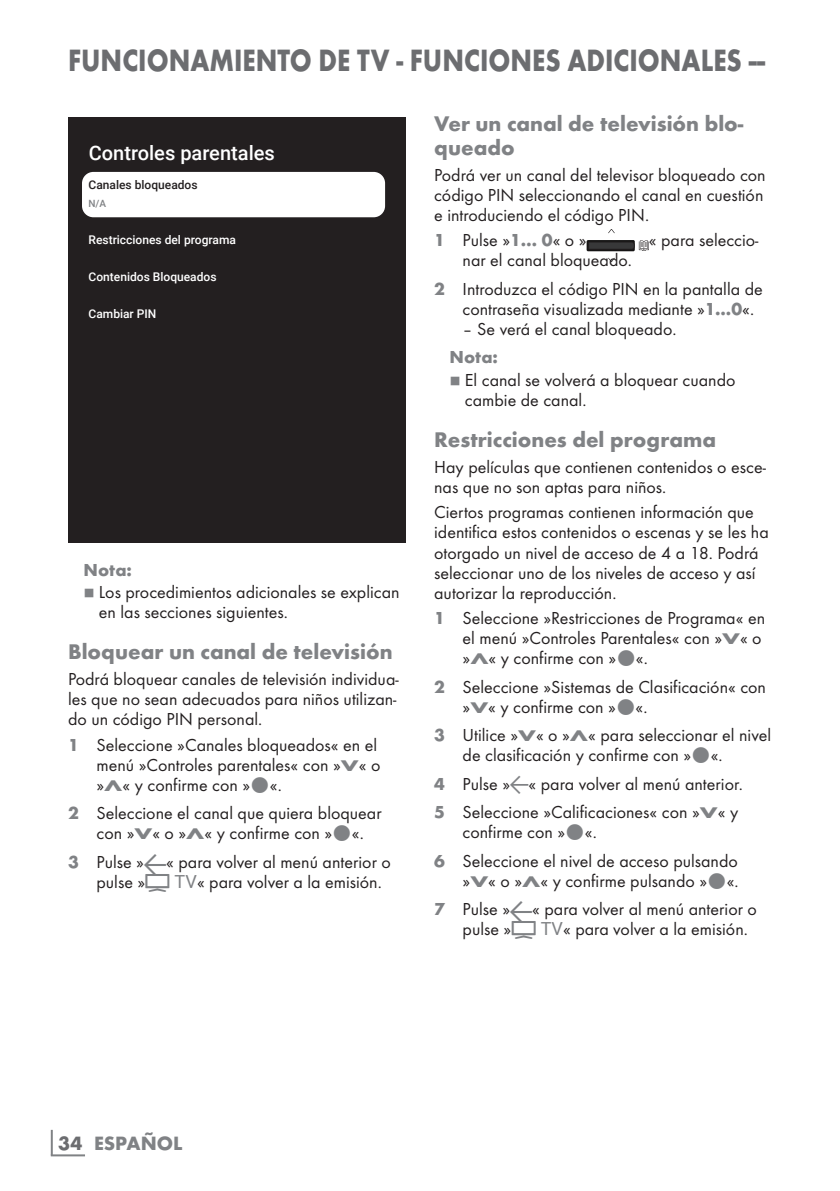
<style>
.page{position:relative;width:840px;height:1191px;background:#fff}
.page>*{position:absolute;margin:0;border:0;box-sizing:border-box;transform-origin:0 0}
.t1{font:700 32px "Futura TOT";color:#6c6d70;scale:.84 1}
.t2{font:700 22px/24px "Futura TOT";color:#808285}
.t3{font:500 20px "Roboto";color:#fff}
.t4{font:700 20px "Futura TOT";color:#808285}
.t5{font:18px/20px "Futura TOT Boo";color:#231f20}
.t6{font:700 18px "Futura TOT";letter-spacing:.005em;color:#808285}
.t7{font:500 12px "Roboto";color:#fff}
.t8{font:500 12px "Roboto";color:#231f20}
.t9{font:500 10px "Roboto";color:#808285}
.t10{font:8px "Grund Son Se";color:#808285}
.s1{font-family:"Futura TOT";font-weight:700;color:#808285}
.s2{font-family:"Futura TOT";font-weight:700;font-size:16px;color:#808285}
.s3{font-family:"Arcelik TS9 Android";font-size:24px;color:#808285}
.s4{font-family:"Arcelik TS9 Android";font-size:32px;color:#808285}
.s5{font-family:"Roboto";color:#808285}
.s6{font-family:"Arcelik TS9 Android";font-size:20px;color:#808285}
.s7{color:#6c6d70}
</style>
<div class="page">
<hr style="left:51px;top:1129px;width:2px;height:26px;background:#808285">
<hr style="left:51px;top:1154px;width:34px;height:2px;background:#808285">
<div style="left:68px;top:117px;width:337px;height:425px;background:#231f20"></div>
<div style="left:82px;top:172px;width:303px;height:45px;background:#fff;border-radius:11px"></div>
<div style="left:586px;top:240px;width:48px;height:11px;background:#151414;border-radius:2px"></div>
<svg style="left:608px;top:229px;width:6px;height:4px"></svg>
<svg style="left:608px;top:258px;width:6px;height:4px"></svg>
<svg style="left:588px;top:240px;width:60px;height:11px"></svg>
<h1 class="t1" style="left:68px;top:40px;width:830px">FUNCIONAMIENTO DE TV - FUNCIONES ADICIONALES---</h1>
<p class="t3" style="left:89px;top:139px;width:187px">Controles parentales</p>
<p class="t8" style="left:88px;top:177px;width:111px">Canales bloqueados</p>
<p class="t9" style="left:88px;top:196px;width:19px">N/A</p>
<p class="t7" style="left:88px;top:231px;width:149px">Restricciones del programa</p>
<p class="t7" style="left:88px;top:269px;width:129px">Contenidos Bloqueados</p>
<p class="t7" style="left:88px;top:306px;width:69px">Cambiar PIN</p>
<p class="t6" style="left:83px;top:558px;width:50px">Nota:</p>
<p class="t10" style="left:83px;top:589px;width:13px">7</p>
<p class="t5" style="left:99px;top:582px;width:302px">Los procedimientos adicionales se explican en las secciones siguientes.</p>
<p class="t2" style="left:68px;top:640px;width:326px">Bloquear un canal de televisión</p>
<p class="t5" style="left:68px;top:669px;width:332px">Podrá bloquear canales de televisión individua&shy;les que no sean adecuados para niños utilizan&shy;do un código PIN personal.</p>
<p class="t5" style="left:96px;top:734px;width:285px;text-indent:-28px"><span class="s1">1</span> Seleccione »Canales bloqueados« en el menú »Controles parentales« con »<span class="s2">V</span>« o »<span class="s2">Λ</span>« y confirme con » «.</p>
<p class="t5" style="left:68px;top:803px;width:315px;text-align:center"><span class="s1">2</span> Seleccione el canal que quiera bloquear con »<span class="s2">V</span>« o »<span class="s2">Λ</span>« y confirme con » «.</p>
<p class="t5" style="left:96px;top:851px;width:296px;text-indent:-28px"><span class="s1">3</span> Pulse »<span class="s3">A</span>« para volver al menú anterior o pulse »<span class="s4">H</span> <span class="s5">TV</span>« para volver a la emisión.</p>
<p class="t2" style="left:434px;top:111px;width:310px">Ver un canal de televisión blo&shy;queado</p>
<p class="t5" style="left:434px;top:164px;width:333px">Podrá ver un canal del televisor bloqueado con código PIN seleccionando el canal en cuestión e introduciendo el código PIN.</p>
<p class="t5" style="left:434px;top:230px;width:154px"><span class="s1">1</span> Pulse »<span class="s1">1… 0</span>« o »</p>
<p class="t5" style="left:648px;top:230px;width:111px">« para seleccio-</p>
<p class="t5" style="left:434px;top:246px;width:330px;line-height:28.6px;text-indent:28px">nar el canal bloqueado.<br><span class="s1">2</span> Introduzca el código PIN en la pantalla de</p>
<p class="t5" style="left:462px;top:299px;width:293px">contraseña visualizada mediante »<span class="s1">1...0</span>«.</p>
<p class="t5" style="left:462px;top:319px;width:215px">– Se verá el canal bloqueado.</p>
<p class="t6" style="left:449px;top:346px;width:50px">Nota:</p>
<p class="t10" style="left:449px;top:377px;width:13px">7</p>
<p class="t5" style="left:464px;top:370px;width:272px">El canal se volverá a bloquear cuando cambie de canal.</p>
<p class="t2" style="left:434px;top:427px;width:283px">Restricciones del programa</p>
<p class="t5" style="left:434px;top:457px;width:333px">Hay películas que contienen contenidos o esce&shy;nas que no son aptas para niños.</p>
<p class="t5" style="left:434px;top:502px;width:336px">Ciertos programas contienen información que identifica estos contenidos o escenas y se les ha otorgado un nivel de acceso de 4 a 18. Podrá seleccionar uno de los niveles de acceso y así autorizar la reproducción.</p>
<p class="t5" style="left:462px;top:608px;width:304px;text-indent:-28px"><span class="s1">1</span> Seleccione »Restricciones de Programa« en el menú »Controles Parentales« con »<span class="s2">V</span>« o »<span class="s2">Λ</span>« y confirme con » «.</p>
<p class="t5" style="left:462px;top:676px;width:305px;text-indent:-28px"><span class="s1">2</span> Seleccione »Sistemas de Clasificación« con »<span class="s2">V</span>« y confirme con » «.</p>
<p class="t5" style="left:462px;top:725px;width:310px;text-indent:-28px"><span class="s1">3</span> Utilice »<span class="s2">V</span>« o »<span class="s2">Λ</span>« para seleccionar el nivel de clasificación y confirme con » «.</p>
<p class="t5" style="left:434px;top:769px;width:310px;line-height:28.6px"><span class="s1">4</span> Pulse »<span class="s6">A</span>« para volver al menú anterior.<br><span class="s1">5</span> Seleccione »Calificaciones« con »<span class="s2">V</span>« y</p>
<p class="t5" style="left:434px;top:818px;width:305px;line-height:28.6px;text-indent:28px">confirme con » «.<br><span class="s1">6</span> Seleccione el nivel de acceso pulsando</p>
<p class="t5" style="left:434px;top:866px;width:324px;line-height:28.6px;text-align:center">»<span class="s2">V</span>« o »<span class="s2">Λ</span>« y confirme pulsando » «.<br><span class="s1">7</span> Pulse »<span class="s3">A</span>« para volver al menú anterior o</p>
<p class="t5" style="left:462px;top:919px;width:287px">pulse »<span class="s4">H</span> <span class="s5">TV</span>« para volver a la emisión.</p>
<p class="t4" style="left:58px;top:1131px;width:126px"><span class="s7">34</span> ESPAÑOL</p>
</div>
